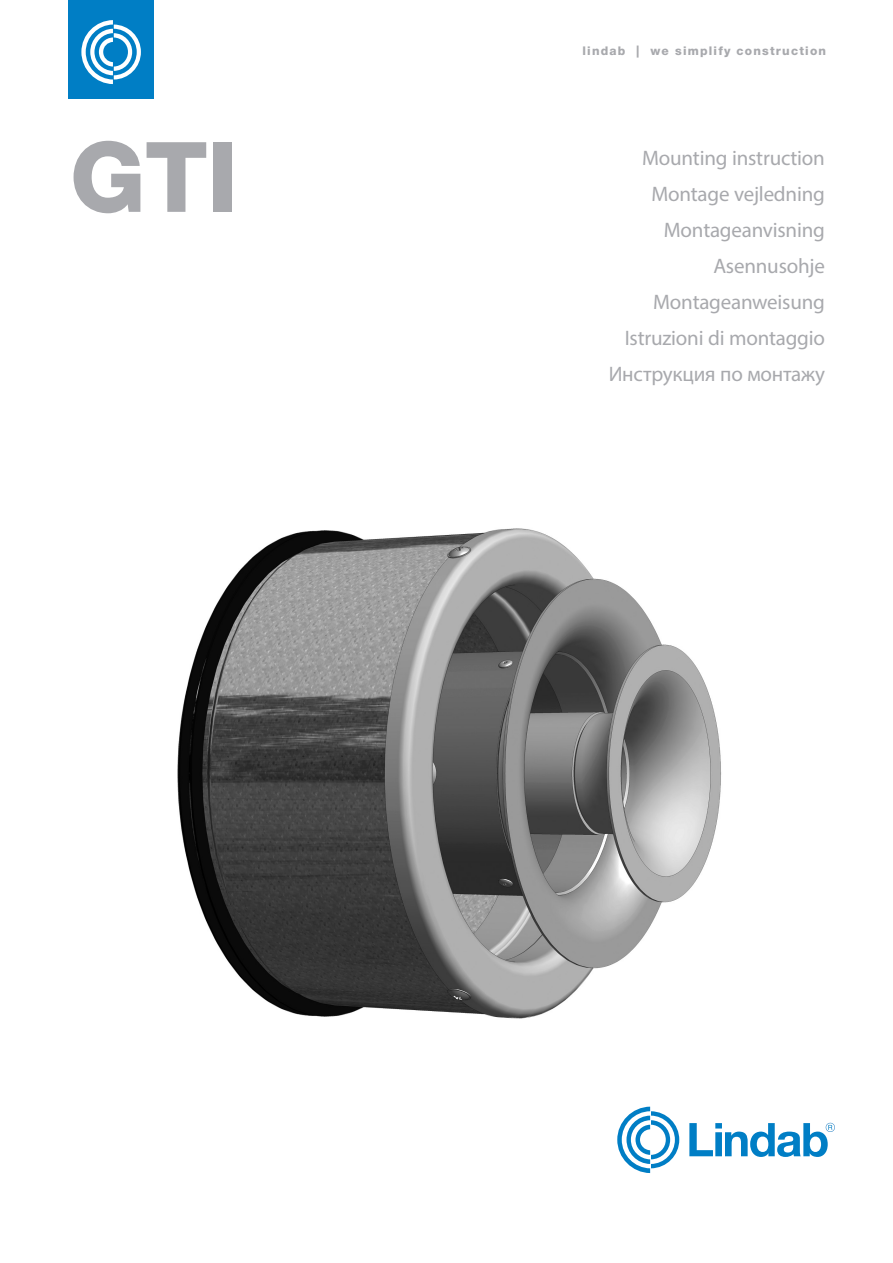
<style>
.page{position:relative;width:893px;height:1263px;background:#fff}
.page>*{position:absolute;margin:0;border:0;box-sizing:border-box;transform-origin:0 0}
.t1{font:800 97.5px "Helvetica Neue LT Pro";color:#a8a9ad}
.t2{font:21px/36px "Myriad Pro";letter-spacing:-.01em;color:#a8a9ad;text-align:right}
.t3{font:800 12px "Helvetica Neue LT Pro";letter-spacing:.1em;color:#a8a9ad}
</style>
<div class="page">
<svg style="left:689px;top:1123px;width:146px;height:34px"></svg>
<svg style="left:617px;top:1107px;width:62px;height:66px"></svg>
<div style="left:68px;top:0;width:85px;height:99px;background:#007ec5"></div>
<svg style="left:81px;top:20px;width:60px;height:64px"></svg>
<img style="left:177px;top:528px;width:544px;height:491px">
<p class="t3" style="left:583px;top:44px;width:245px">lindab | we simplify construction</p>
<h1 class="t1" style="left:70px;top:119px;width:169px">GTI</h1>
<p class="t2" style="left:609px;top:140px;width:218px">Mounting instruction<br>Montage vejledning<br>Montageanvisning<br>Asennusohje<br>Montageanweisung<br>Istruzioni di montaggio<br>Инструкция по монтажу</p>
</div>
